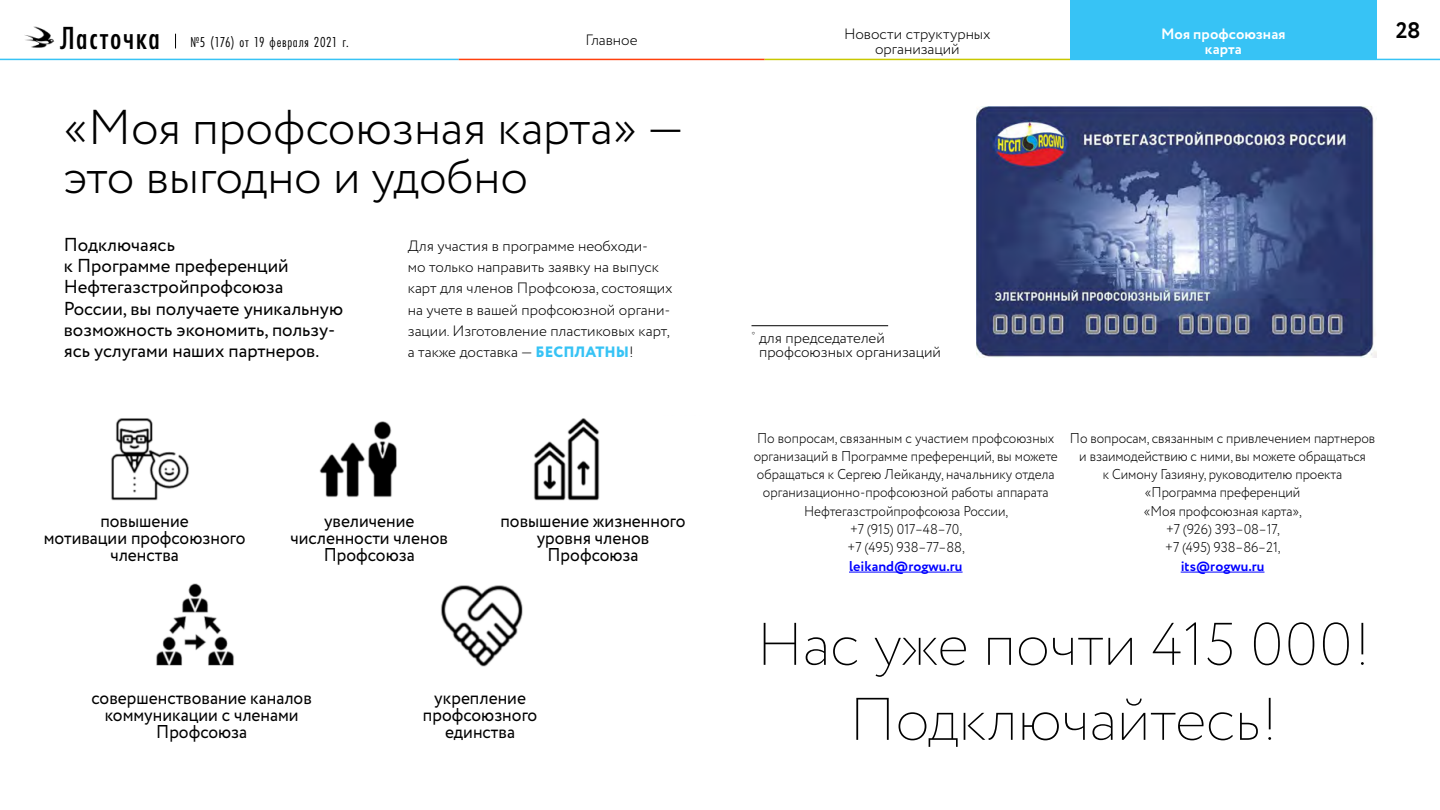
<style>
.page{position:relative;width:1440px;height:810px;background:#fff}
.page>*{position:absolute;margin:0;border:0;box-sizing:border-box;transform-origin:0 0}
._1_0_Zag{font:200 60px "Circe";letter-spacing:-.005em;color:#000}
._1_0_Zag-2{font:300 48.82px/48.8px "Circe";letter-spacing:-.005em;color:#000}
.t1{font:700 22.5px "Circe";color:#000}
._2_0_Lidd{font:18.75px/21.2px "Circe";color:#000}
.t2{font:18.6px/17px "Circe";color:#000;text-align:center;scale:.93 1}
._0_1_First{font:300 15px/21.2px "Circe";color:#000}
.t3{font:15px "Futura PT Cond";letter-spacing:.045em;color:#000}
.t4{font:700 15px/15px "Circe";color:#fff;text-align:center}
.t5{font:300 14.25px/18.3px "Circe";letter-spacing:-.005em;color:#000;text-align:center;scale:.93 1}
.s1{font-weight:500;font-size:33.22px}
.s2{font-weight:800;color:#37c3f5}
.s3{font-weight:700;color:#00f}
</style>
<div class="page">
<svg style="left:175px;top:34px;width:1px;height:14px"></svg>
<img style="left:25px;top:26px;width:30px;height:22px">
<hr style="left:765px;top:59px;width:305px;height:1px;background:#c8c800">
<hr style="left:0;top:59px;width:459px;height:1px;background:#37c3f5">
<hr style="left:1377px;top:59px;width:63px;height:1px;background:#37c3f5">
<div style="left:1070px;top:0;width:307px;height:60px;background:#37c3f5"></div>
<hr style="left:459px;top:59px;width:306px;height:1px;background:#ff400d">
<img style="left:111px;top:418px;width:489px;height:249px">
<img style="left:976px;top:106px;width:401px;height:251px">
<hr style="left:849px;top:572px;width:114px;height:1px;background:#00f">
<hr style="left:1181px;top:572px;width:83px;height:1px;background:#00f">
<hr style="left:752px;top:326px;width:136px;height:1px;background:#000">
<div style="left:29px;top:502px;width:231px;height:69px;background:#fff"></div>
<div style="left:254px;top:502px;width:231px;height:69px;background:#fff"></div>
<div style="left:485px;top:502px;width:216px;height:69px;background:#fff"></div>
<p class="t3" style="left:60px;top:33px;width:290px"><span class="s1">Ласточка</span> №5 (176) от 19 февраля 2021 г.</p>
<p class="_0_1_First" style="left:844px;top:23px;width:148px">Новости структурных</p>
<h3 class="t1" style="left:1396px;top:15px;width:26px">28</h3>
<p class="t4" style="left:1161px;top:27px;width:126px">Моя профсоюзная карта</p>
<p class="_0_1_First" style="left:586px;top:29px;width:54px">Главное</p>
<p class="_0_1_First" style="left:875px;top:38px;width:86px">организаций</p>
<p class="_1_0_Zag-2" style="left:64px;top:104px;width:623px">«Моя профсоюзная карта» — это выгодно и удобно</p>
<p class="_2_0_Lidd" style="left:64px;top:235px;width:281px">Подключаясь<br>к Программе преференций<br>Нефтегазстройпрофсоюза<br>России, вы получаете уникальную возможность экономить, пользу&shy;ясь услугами наших партнеров.</p>
<p class="_0_1_First" style="left:408px;top:236px;width:266px">Для участия в программе необходи‑<br>мо только направить заявку на выпуск карт для членов Профсоюза, состоящих на учете в вашей профсоюзной органи‑ зации. Изготовление пластиковых карт, а также доставка — <span class="s2">БЕСПЛАТНЫ</span>!</p>
<p class="t2" style="left:44px;top:513px;width:218px">повышение<br>мотивации профсоюзного членства</p>
<p class="t2" style="left:291px;top:513px;width:171px">увеличение численности членов<br>Профсоюза</p>
<p class="t2" style="left:500px;top:513px;width:201px">повышение жизненного уровня членов<br>Профсоюза</p>
<p class="t2" style="left:92px;top:690px;width:238px">совершенствование каналов коммуникации с членами<br>Профсоюза</p>
<p class="t2" style="left:423px;top:690px;width:125px">укрепление профсоюзного единства</p>
<p class="_0_1_First" style="left:759px;top:331px;width:183px;line-height:14.2px;text-indent:-8px"><sup>*</sup> для председателей профсоюзных организаций</p>
<p class="t5" style="left:754px;top:429px;width:329px">По вопросам, связанным с участием профсоюзных организаций в Программе преференций, вы можете обращаться к Сергею Лейканду, начальнику отдела организационно- профсоюзной работы аппарата Нефтегазстройпрофсоюза России,<br>+7 (915) 017–48–70,<br>+7 (495) 938–77–88,<br><span class="s3">leikand@rogwu.ru</span></p>
<p class="t5" style="left:1070px;top:429px;width:330px">По вопросам, связанным с привлечением партнеров и взаимодействию с ними, вы можете обращаться<br>к Симону Газияну, руководителю проекта «Программа преференций<br>«Моя профсоюзная карта»,<br>+7 (926) 393–08–17,<br>+7 (495) 938–86–21,<br><span class="s3">its@rogwu.ru</span></p>
<p class="_1_0_Zag" style="left:757px;top:605px;width:616px">Нас уже почти 415 000!</p>
<p class="_1_0_Zag" style="left:849px;top:680px;width:431px">Подключайтесь!</p>
</div>
